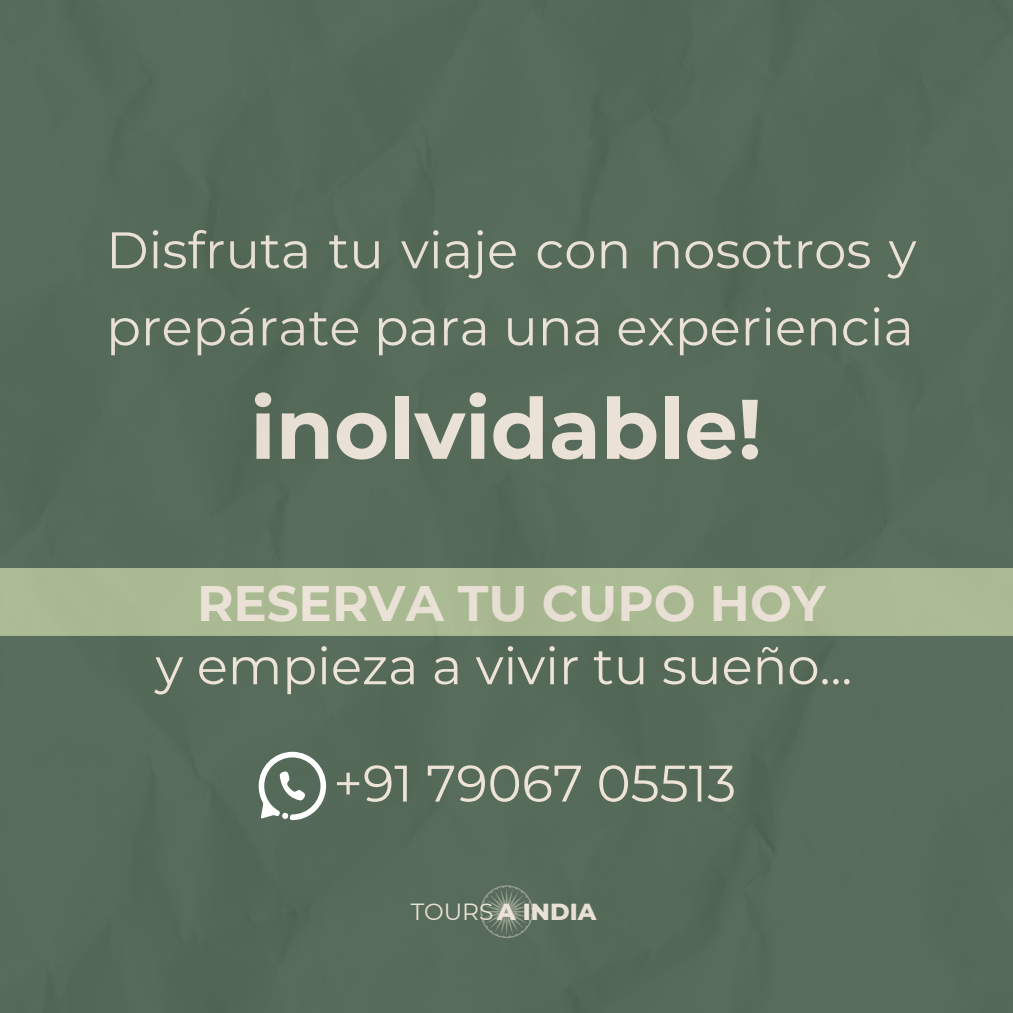
<style>
.page{position:relative;width:1013px;height:1013px;background:#fff}
.page>*{position:absolute;margin:0;border:0;box-sizing:border-box;transform-origin:0 0}
.t1{font:700 84.38px "Montserrat";color:#ede3d7}
.t2{font:51.38px/77px "Montserrat";color:#ede3d7}
.t3{font:700 49.75px "Montserrat";color:#ede3d7}
.t4{font:800 23.75px "Montserrat";color:#ede3d7}
.s1{font-weight:400;font-size:23.38px}
</style>
<div class="page">
<div style="left:0;top:0;width:1012px;height:1012px;background:#566b5a"></div>
<svg style="left:259px;top:751px;width:67px;height:69px"></svg>
<p class="t2" style="left:106px;top:211px;width:811px">Disfruta tu viaje con nosotros y prepárate para una experiencia</p>
<h1 class="t1" style="left:250px;top:377px;width:513px">inolvidable!</h1>
<p class="t3" style="left:197px;top:573px;width:630px">RESERVA TU CUPO HOY</p>
<p class="t2" style="left:155px;top:627px;width:698px">y empieza a vivir tu sueño...</p>
<p class="t2" style="left:333px;top:744px;width:404px">+91 79067 05513</p>
<p class="t4" style="left:410px;top:896px;width:187px"><span class="s1">TOURS</span> A INDIA</p>
</div>
